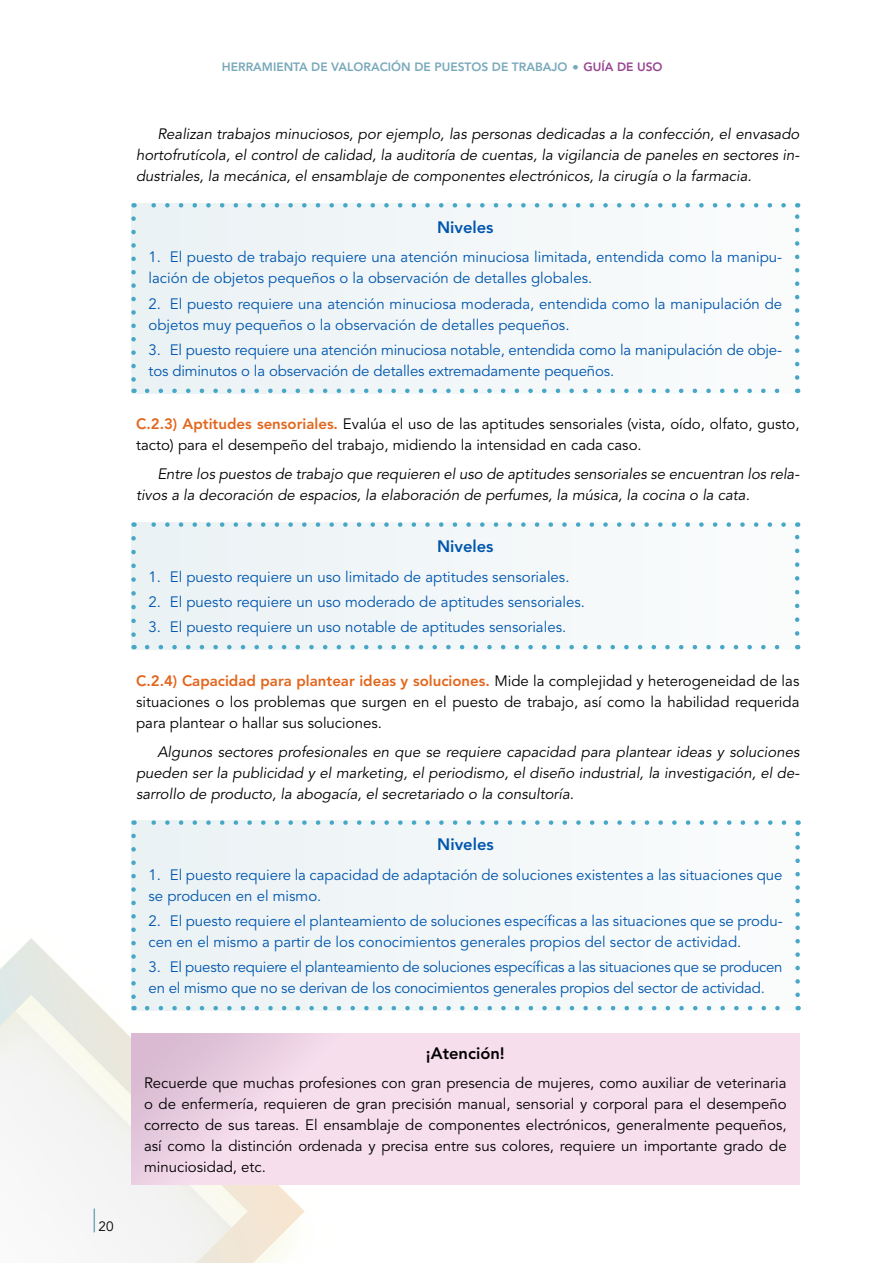
<style>
.page{position:relative;width:893px;height:1263px;background:#fff}
.page>*{position:absolute;margin:0;border:0;box-sizing:border-box;transform-origin:0 0}
.t1{font:800 30px "Avenir LT Std";color:#78a9ba}
.t2{font:800 16.5px "Avenir LT Std";color:#0056ad}
.t3{font:800 16.5px "Avenir LT Std";color:#000}
.t4{font:15px/21px "Avenir LT Std";color:#0056ad}
.t5{font:15px/21px "Avenir LT Std";color:#000;text-align:justify}
.t6{font:italic 15px/21px "Avenir LT Std";color:#000;text-align:justify}
.t7{font:13.5px "Avenir LT Std";color:#000}
.t8{font:800 12px "Avenir LT Std";color:#78a9ba}
.t9{font:800 12px "Avenir LT Std";color:#974590}
.s1{font-weight:800;color:#e2661d}
</style>
<div class="page">
<svg style="left:0;top:938px;width:305px;height:325px"></svg>
<svg style="left:94px;top:1208px;width:1px;height:24px"></svg>
<div style="left:131px;top:203px;width:668px;height:190px;background:#f2f7f8"></div>
<svg style="left:147px;top:389px;width:633px;height:4px"></svg>
<svg style="left:131px;top:219px;width:5px;height:174px"></svg>
<svg style="left:795px;top:203px;width:4px;height:175px"></svg>
<svg style="left:134px;top:203px;width:650px;height:5px"></svg>
<div style="left:131px;top:820px;width:669px;height:190px;background:#f2f7f8"></div>
<svg style="left:147px;top:1006px;width:633px;height:4px"></svg>
<svg style="left:131px;top:836px;width:5px;height:174px"></svg>
<svg style="left:795px;top:820px;width:5px;height:175px"></svg>
<svg style="left:134px;top:820px;width:650px;height:5px"></svg>
<div style="left:131px;top:522px;width:668px;height:127px;background:#f2f7f8"></div>
<svg style="left:147px;top:645px;width:633px;height:4px"></svg>
<svg style="left:131px;top:538px;width:5px;height:111px"></svg>
<svg style="left:795px;top:522px;width:4px;height:111px"></svg>
<svg style="left:134px;top:522px;width:650px;height:5px"></svg>
<svg style="left:131px;top:1033px;width:668px;height:152px;background:#f3daea"></svg>
<p class="t7" style="left:99px;top:1218px;width:17px">20</p>
<p class="t8" style="left:222px;top:60px;width:347px">HERRAMIENTA DE VALORACIÓN DE PUESTOS DE TRABAJO</p>
<h1 class="t1" style="left:571px;top:48px;width:10px">·</h1>
<p class="t9" style="left:583px;top:60px;width:81px">GUÍA DE USO</p>
<p class="t6" style="left:136px;top:124px;width:665px;text-indent:21px">Realizan trabajos minuciosos, por ejemplo, las personas dedicadas a la confección, el envasado hortofrutícola, el control de calidad, la auditoría de cuentas, la vigilancia de paneles en sectores in&shy;dustriales, la mecánica, el ensamblaje de componentes electrónicos, la cirugía o la farmacia.</p>
<p class="t2" style="left:437px;top:217px;width:58px">Niveles</p>
<p class="t4" style="left:149px;top:247px;width:635px">1. El puesto de trabajo requiere una atención minuciosa limitada, entendida como la manipu&shy;lación de objetos pequeños o la observación de detalles globales.</p>
<p class="t4" style="left:149px;top:293px;width:635px">2. El puesto requiere una atención minuciosa moderada, entendida como la manipulación de objetos muy pequeños o la observación de detalles pequeños.</p>
<p class="t4" style="left:149px;top:340px;width:635px">3. El puesto requiere una atención minuciosa notable, entendida como la manipulación de obje&shy;tos diminutos o la observación de detalles extremadamente pequeños.</p>
<p class="t5" style="left:136px;top:414px;width:665px"><span class="s1">C.2.3) Aptitudes sensoriales.</span> Evalúa el uso de las aptitudes sensoriales (vista, oído, olfato, gusto, tacto) para el desempeño del trabajo, midiendo la intensidad en cada caso.</p>
<p class="t6" style="left:136px;top:464px;width:665px;text-indent:21px">Entre los puestos de trabajo que requieren el uso de aptitudes sensoriales se encuentran los rela&shy;tivos a la decoración de espacios, la elaboración de perfumes, la música, la cocina o la cata.</p>
<p class="t2" style="left:437px;top:537px;width:58px">Niveles</p>
<p class="t4" style="left:149px;top:566px;width:420px">1. El puesto requiere un uso limitado de aptitudes sensoriales.</p>
<p class="t4" style="left:149px;top:592px;width:435px">2. El puesto requiere un uso moderado de aptitudes sensoriales.</p>
<p class="t4" style="left:149px;top:617px;width:417px">3. El puesto requiere un uso notable de aptitudes sensoriales.</p>
<p class="t5" style="left:136px;top:670px;width:665px"><span class="s1">C.2.4) Capacidad para plantear ideas y soluciones.</span> Mide la complejidad y heterogeneidad de las situaciones o los problemas que surgen en el puesto de trabajo, así como la habilidad requerida para plantear o hallar sus soluciones.</p>
<p class="t6" style="left:136px;top:742px;width:665px;text-indent:21px">Algunos sectores profesionales en que se requiere capacidad para plantear ideas y soluciones pueden ser la publicidad y el marketing, el periodismo, el diseño industrial, la investigación, el de&shy;sarrollo de producto, la abogacía, el secretariado o la consultoría.</p>
<p class="t2" style="left:437px;top:834px;width:58px">Niveles</p>
<p class="t4" style="left:149px;top:864px;width:636px">1. El puesto requiere la capacidad de adaptación de soluciones existentes a las situaciones que se producen en el mismo.</p>
<p class="t4" style="left:149px;top:910px;width:636px">2. El puesto requiere el planteamiento de soluciones específicas a las situaciones que se produ&shy;cen en el mismo a partir de los conocimientos generales propios del sector de actividad.</p>
<p class="t4" style="left:149px;top:957px;width:636px">3. El puesto requiere el planteamiento de soluciones específicas a las situaciones que se producen en el mismo que no se derivan de los conocimientos generales propios del sector de actividad.</p>
<p class="t3" style="left:426px;top:1043px;width:80px">¡Atención!</p>
<p class="t5" style="left:144px;top:1073px;width:644px">Recuerde que muchas profesiones con gran presencia de mujeres, como auxiliar de veterinaria o de enfermería, requieren de gran precisión manual, sensorial y corporal para el desempeño correcto de sus tareas. El ensamblaje de componentes electrónicos, generalmente pequeños, así como la distinción ordenada y precisa entre sus colores, requiere un importante grado de minuciosidad, etc.</p>
</div>
